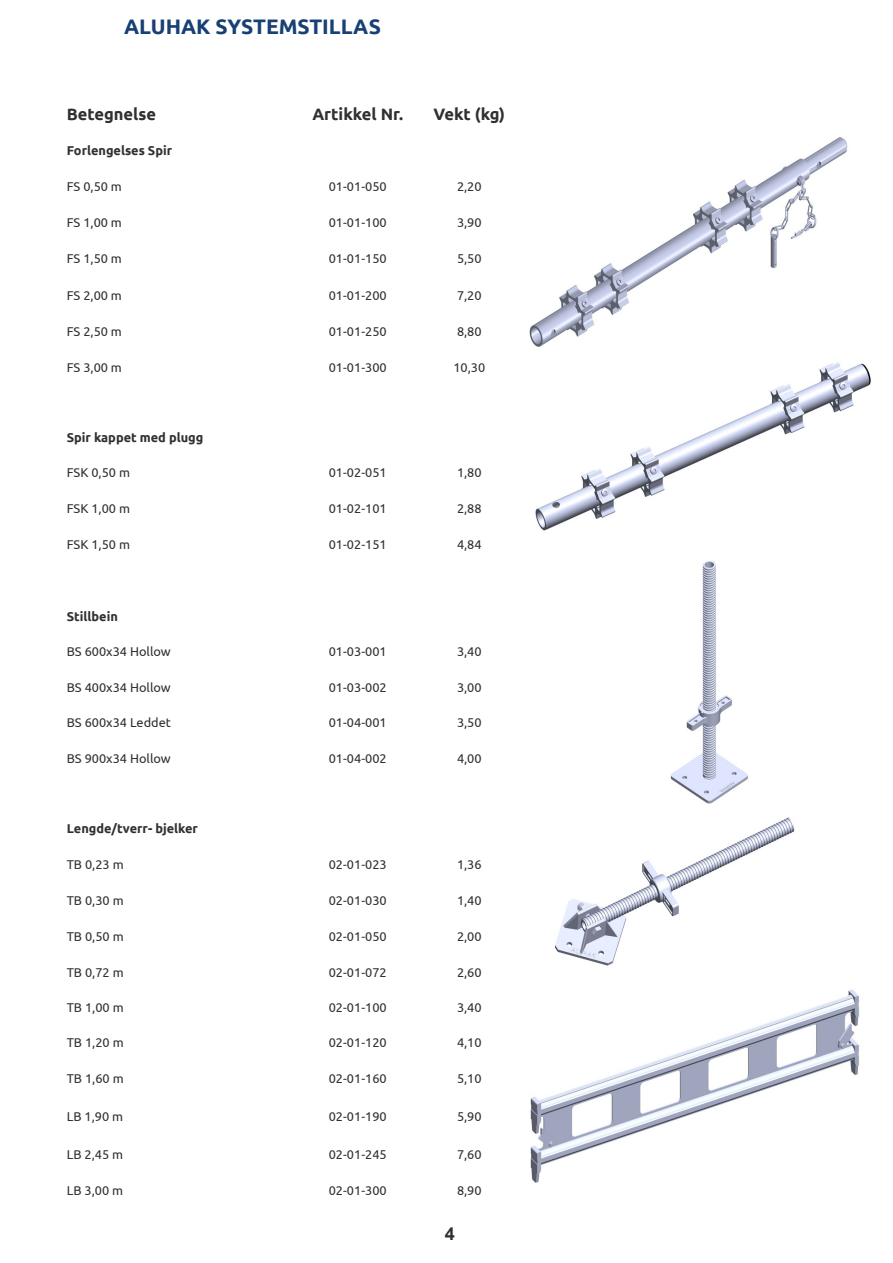
<style>
.page{position:relative;width:893px;height:1263px;background:#fff}
.page>*{position:absolute;margin:0;border:0;box-sizing:border-box;transform-origin:0 0}
.Innhold-_heading_1{font:700 21px "Ubuntu";color:#174075}
.t1{font:700 18px "Arial";color:#312f30}
.Innhold-_listing{font:700 16.5px "Ubuntu";color:#312f30}
.Innhold-_listing-2{font:12.75px "Ubuntu";color:#312f30}
.Innhold-_listing-3{font:700 12.75px "Ubuntu";color:#312f30}
</style>
<div class="page">
<img style="left:529px;top:137px;width:319px;height:210px">
<img style="left:530px;top:989px;width:329px;height:194px">
<img style="left:535px;top:362px;width:336px;height:169px">
<img style="left:670px;top:561px;width:78px;height:243px">
<img style="left:555px;top:817px;width:240px;height:149px">
<p class="Innhold-_heading_1" style="left:124px;top:14px;width:258px">ALUHAK SYSTEMSTILLAS</p>
<p class="Innhold-_listing" style="left:67px;top:104px;width:91px">Betegnelse</p>
<p class="Innhold-_listing" style="left:312px;top:104px;width:92px">Artikkel Nr.</p>
<p class="Innhold-_listing" style="left:433px;top:104px;width:73px">Vekt (kg)</p>
<p class="Innhold-_listing-3" style="left:67px;top:143px;width:107px">Forlengelses Spir</p>
<p class="Innhold-_listing-2" style="left:67px;top:179px;width:57px">FS 0,50 m</p>
<p class="Innhold-_listing-2" style="left:329px;top:179px;width:59px">01-01-050</p>
<p class="Innhold-_listing-2" style="left:457px;top:179px;width:26px">2,20</p>
<p class="Innhold-_listing-2" style="left:67px;top:215px;width:57px">FS 1,00 m</p>
<p class="Innhold-_listing-2" style="left:329px;top:215px;width:59px">01-01-100</p>
<p class="Innhold-_listing-2" style="left:457px;top:215px;width:26px">3,90</p>
<p class="Innhold-_listing-2" style="left:67px;top:251px;width:57px">FS 1,50 m</p>
<p class="Innhold-_listing-2" style="left:329px;top:251px;width:59px">01-01-150</p>
<p class="Innhold-_listing-2" style="left:457px;top:251px;width:26px">5,50</p>
<p class="Innhold-_listing-2" style="left:67px;top:288px;width:57px">FS 2,00 m</p>
<p class="Innhold-_listing-2" style="left:329px;top:288px;width:59px">01-01-200</p>
<p class="Innhold-_listing-2" style="left:457px;top:288px;width:26px">7,20</p>
<p class="Innhold-_listing-2" style="left:67px;top:324px;width:57px">FS 2,50 m</p>
<p class="Innhold-_listing-2" style="left:329px;top:324px;width:59px">01-01-250</p>
<p class="Innhold-_listing-2" style="left:457px;top:324px;width:26px">8,80</p>
<p class="Innhold-_listing-2" style="left:67px;top:359px;width:57px">FS 3,00 m</p>
<p class="Innhold-_listing-2" style="left:329px;top:359px;width:59px">01-01-300</p>
<p class="Innhold-_listing-2" style="left:453px;top:359px;width:33px">10,30</p>
<p class="Innhold-_listing-3" style="left:67px;top:430px;width:138px">Spir kappet med plugg</p>
<p class="Innhold-_listing-2" style="left:67px;top:465px;width:65px">FSK 0,50 m</p>
<p class="Innhold-_listing-2" style="left:329px;top:465px;width:59px">01-02-051</p>
<p class="Innhold-_listing-2" style="left:457px;top:465px;width:26px">1,80</p>
<p class="Innhold-_listing-2" style="left:67px;top:501px;width:65px">FSK 1,00 m</p>
<p class="Innhold-_listing-2" style="left:329px;top:501px;width:59px">01-02-101</p>
<p class="Innhold-_listing-2" style="left:457px;top:501px;width:26px">2,88</p>
<p class="Innhold-_listing-2" style="left:67px;top:537px;width:65px">FSK 1,50 m</p>
<p class="Innhold-_listing-2" style="left:329px;top:537px;width:59px">01-02-151</p>
<p class="Innhold-_listing-2" style="left:457px;top:537px;width:26px">4,84</p>
<p class="Innhold-_listing-3" style="left:67px;top:609px;width:53px">Stillbein</p>
<p class="Innhold-_listing-2" style="left:67px;top:644px;width:106px">BS 600x34 Hollow</p>
<p class="Innhold-_listing-2" style="left:329px;top:644px;width:59px">01-03-001</p>
<p class="Innhold-_listing-2" style="left:457px;top:644px;width:26px">3,40</p>
<p class="Innhold-_listing-2" style="left:67px;top:680px;width:106px">BS 400x34 Hollow</p>
<p class="Innhold-_listing-2" style="left:329px;top:680px;width:59px">01-03-002</p>
<p class="Innhold-_listing-2" style="left:457px;top:680px;width:26px">3,00</p>
<p class="Innhold-_listing-2" style="left:67px;top:715px;width:106px">BS 600x34 Leddet</p>
<p class="Innhold-_listing-2" style="left:329px;top:715px;width:59px">01-04-001</p>
<p class="Innhold-_listing-2" style="left:457px;top:715px;width:26px">3,50</p>
<p class="Innhold-_listing-2" style="left:67px;top:750px;width:106px">BS 900x34 Hollow</p>
<p class="Innhold-_listing-2" style="left:329px;top:750px;width:59px">01-04-002</p>
<p class="Innhold-_listing-2" style="left:457px;top:750px;width:26px">4,00</p>
<p class="Innhold-_listing-3" style="left:67px;top:821px;width:133px">Lengde/tverr- bjelker</p>
<p class="Innhold-_listing-2" style="left:67px;top:856px;width:58px">TB 0,23 m</p>
<p class="Innhold-_listing-2" style="left:329px;top:856px;width:59px">02-01-023</p>
<p class="Innhold-_listing-2" style="left:457px;top:856px;width:26px">1,36</p>
<p class="Innhold-_listing-2" style="left:67px;top:893px;width:58px">TB 0,30 m</p>
<p class="Innhold-_listing-2" style="left:329px;top:893px;width:59px">02-01-030</p>
<p class="Innhold-_listing-2" style="left:457px;top:893px;width:26px">1,40</p>
<p class="Innhold-_listing-2" style="left:67px;top:929px;width:58px">TB 0,50 m</p>
<p class="Innhold-_listing-2" style="left:329px;top:929px;width:59px">02-01-050</p>
<p class="Innhold-_listing-2" style="left:457px;top:929px;width:26px">2,00</p>
<p class="Innhold-_listing-2" style="left:67px;top:964px;width:58px">TB 0,72 m</p>
<p class="Innhold-_listing-2" style="left:329px;top:964px;width:59px">02-01-072</p>
<p class="Innhold-_listing-2" style="left:457px;top:964px;width:26px">2,60</p>
<p class="Innhold-_listing-2" style="left:67px;top:1000px;width:58px">TB 1,00 m</p>
<p class="Innhold-_listing-2" style="left:329px;top:1000px;width:59px">02-01-100</p>
<p class="Innhold-_listing-2" style="left:457px;top:1000px;width:26px">3,40</p>
<p class="Innhold-_listing-2" style="left:67px;top:1035px;width:58px">TB 1,20 m</p>
<p class="Innhold-_listing-2" style="left:329px;top:1035px;width:59px">02-01-120</p>
<p class="Innhold-_listing-2" style="left:457px;top:1035px;width:26px">4,10</p>
<p class="Innhold-_listing-2" style="left:67px;top:1070px;width:58px">TB 1,60 m</p>
<p class="Innhold-_listing-2" style="left:329px;top:1070px;width:59px">02-01-160</p>
<p class="Innhold-_listing-2" style="left:457px;top:1070px;width:26px">5,10</p>
<p class="Innhold-_listing-2" style="left:67px;top:1109px;width:58px">LB 1,90 m</p>
<p class="Innhold-_listing-2" style="left:329px;top:1109px;width:59px">02-01-190</p>
<p class="Innhold-_listing-2" style="left:457px;top:1109px;width:26px">5,90</p>
<p class="Innhold-_listing-2" style="left:67px;top:1147px;width:58px">LB 2,45 m</p>
<p class="Innhold-_listing-2" style="left:329px;top:1147px;width:59px">02-01-245</p>
<p class="Innhold-_listing-2" style="left:457px;top:1147px;width:26px">7,60</p>
<p class="Innhold-_listing-2" style="left:67px;top:1182px;width:58px">LB 3,00 m</p>
<p class="Innhold-_listing-2" style="left:329px;top:1182px;width:59px">02-01-300</p>
<p class="Innhold-_listing-2" style="left:457px;top:1182px;width:26px">8,90</p>
<p class="t1" style="left:445px;top:1221px;width:12px">4</p>
</div>
